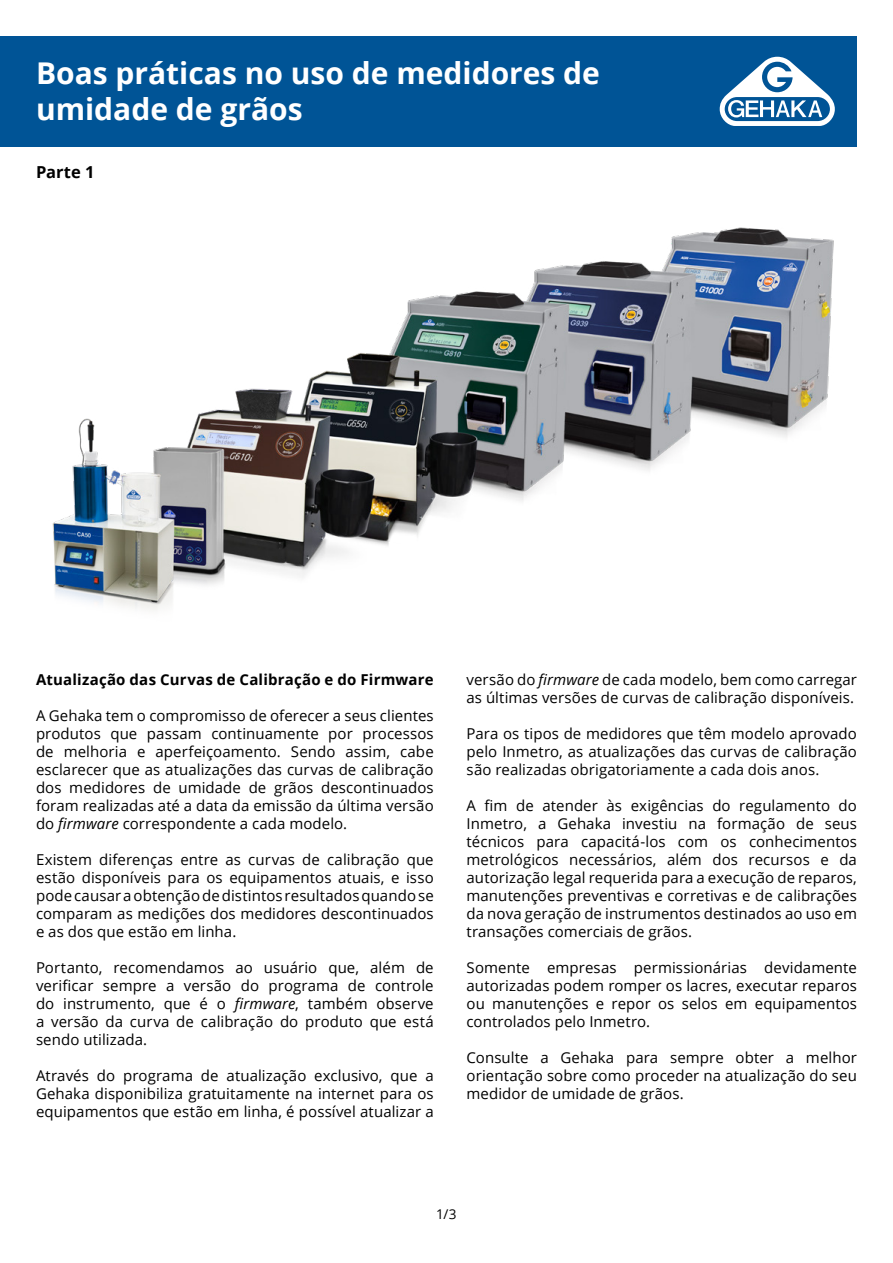
<style>
.page{position:relative;width:893px;height:1263px;background:#fff}
.page>*{position:absolute;margin:0;border:0;box-sizing:border-box;transform-origin:0 0}
.t1{font:700 30px/36px "Open Sans";color:#fff}
.t2{font:700 16.5px "Open Sans";color:#000}
.t3{font:15px/18px "Open Sans";letter-spacing:.005em;color:#000;text-align:justify}
.t4{font:700 15px "Open Sans";letter-spacing:.015em;color:#000}
.t5{font:13.5px "Open Sans";color:#000}
.s1{font-style:italic}
</style>
<div class="page">
<img style="left:52px;top:227px;width:782px;height:384px">
<div style="left:0;top:36px;width:857px;height:111px;background:#005496"></div>
<svg style="left:720px;top:57px;width:115px;height:69px"></svg>
<h1 class="t1" style="left:36px;top:54px;width:565px">Boas práticas no uso de medidores de umidade de grãos</h1>
<p class="t2" style="left:36px;top:161px;width:60px">Parte 1</p>
<p class="t4" style="left:36px;top:669px;width:399px">Atualização das Curvas de Calibração e do Firmware</p>
<p class="t3" style="left:36px;top:706px;width:399px">A Gehaka tem o compromisso de oferecer a seus clientes produtos que passam continuamente por processos de melhoria e aperfeiçoamento. Sendo assim, cabe esclarecer que as atualizações das curvas de calibração dos medidores de umidade de grãos descontinuados foram realizadas até a data da emissão da última versão do <span class="s1">firmware</span> correspondente a cada modelo.</p>
<p class="t3" style="left:36px;top:850px;width:399px">Existem diferenças entre as curvas de calibração que estão disponíveis para os equipamentos atuais, e isso pode causar a obtenção de distintos resultados quando se comparam as medições dos medidores descontinuados e as dos que estão em linha.</p>
<p class="t3" style="left:36px;top:958px;width:399px">Portanto, recomendamos ao usuário que, além de verificar sempre a versão do programa de controle do instrumento, que é o <span class="s1">firmware</span>, também observe a versão da curva de calibração do produto que está sendo utilizada.</p>
<p class="t3" style="left:36px;top:1066px;width:399px">Através do programa de atualização exclusivo, que a Gehaka disponibiliza gratuitamente na internet para os equipamentos que estão em linha, é possível atualizar a</p>
<p class="t3" style="left:467px;top:670px;width:392px">versão do <span class="s1">firmware</span> de cada modelo, bem como carregar as últimas versões de curvas de calibração disponíveis.</p>
<p class="t3" style="left:467px;top:724px;width:392px">Para os tipos de medidores que têm modelo aprovado pelo Inmetro, as atualizações das curvas de calibração são realizadas obrigatoriamente a cada dois anos.</p>
<p class="t3" style="left:467px;top:796px;width:392px">A fim de atender às exigências do regulamento do Inmetro, a Gehaka investiu na formação de seus técnicos para capacitá-los com os conhecimentos metrológicos necessários, além dos recursos e da autorização legal requerida para a execução de reparos, manutenções preventivas e corretivas e de calibrações da nova geração de instrumentos destinados ao uso em transações comerciais de grãos.</p>
<p class="t3" style="left:467px;top:958px;width:392px">Somente empresas permissionárias devidamente autorizadas podem romper os lacres, executar reparos ou manutenções e repor os selos em equipamentos controlados pelo Inmetro.</p>
<p class="t3" style="left:467px;top:1048px;width:392px">Consulte a Gehaka para sempre obter a melhor orientação sobre como proceder na atualização do seu medidor de umidade de grãos.</p>
<p class="t5" style="left:436px;top:1205px;width:22px">1/3</p>
</div>
